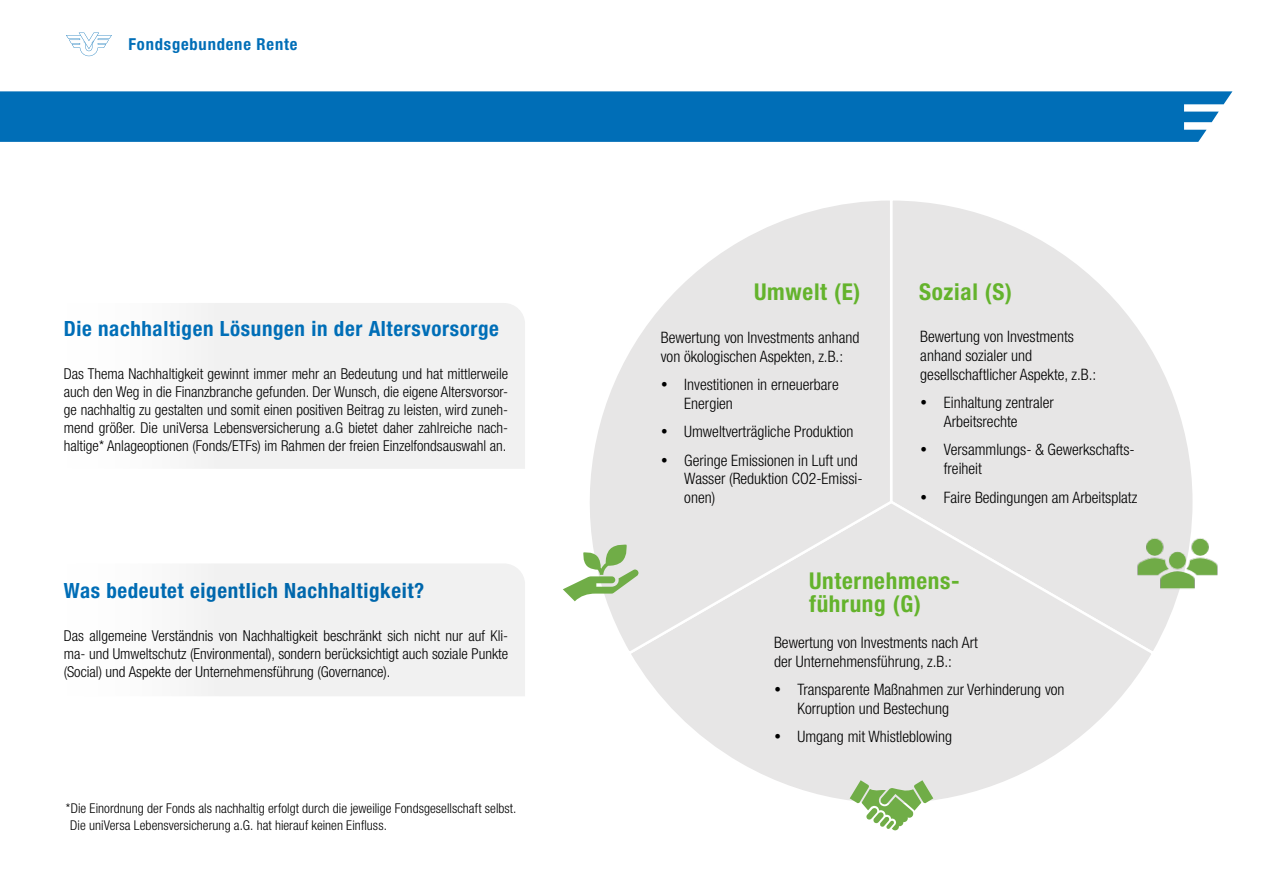
<style>
.page{position:relative;width:1263px;height:893px;background:#fff}
.page>*{position:absolute;margin:0;border:0;box-sizing:border-box;transform-origin:0 0}
.t1{font:700 condensed 23.25px/23.9px "Helvetica Neue LT Std";letter-spacing:.03em;color:#64b32c}
.t2{font:700 condensed 21px "Helvetica Neue LT Std";letter-spacing:.03em;color:#006eb7}
.t3{font:700 condensed 16.5px "Helvetica Neue LT Std";letter-spacing:.05em;color:#006eb7}
.t4{font:300 condensed 15.75px/18.9px "Helvetica Neue LT Std";color:#000}
.t5{font:300 condensed 15px/18px "Helvetica Neue LT Std";color:#000;text-align:justify}
.t6{font:300 condensed 13.5px/16.2px "Helvetica Neue LT Std";letter-spacing:.005em;color:#000}
</style>
<div class="page">
<svg style="left:66px;top:33px;width:46px;height:23px"></svg>
<div style="left:0;top:91px;width:1232px;height:51px;background:#006eb7"></div>
<svg style="left:894px;top:200px;width:299px;height:443px"></svg>
<svg style="left:633px;top:499px;width:524px;height:302px"></svg>
<svg style="left:574px;top:200px;width:320px;height:457px"></svg>
<svg style="left:850px;top:780px;width:83px;height:50px"></svg>
<svg style="left:563px;top:543px;width:75px;height:58px"></svg>
<img style="left:1132px;top:519px;width:86px;height:89px">
<div style="left:194px;top:303px;width:331px;height:166px;background:#f1f1f1"></div>
<div style="left:194px;top:564px;width:331px;height:132px;background:#f1f1f1"></div>
<svg style="left:668px;top:390px;width:16px;height:1px"></svg>
<svg style="left:668px;top:437px;width:16px;height:1px"></svg>
<svg style="left:668px;top:465px;width:16px;height:1px"></svg>
<svg style="left:781px;top:695px;width:16px;height:1px"></svg>
<svg style="left:781px;top:742px;width:16px;height:1px"></svg>
<p class="t3" style="left:128px;top:34px;width:171px">Fondsgebundene Rente</p>
<h2 class="t2" style="left:64px;top:316px;width:437px">Die nachhaltigen Lösungen in der Altersvorsorge</h2>
<p class="t5" style="left:64px;top:365px;width:446px">Das Thema Nachhaltigkeit gewinnt immer mehr an Bedeutung und hat mittlerweile auch den Weg in die Finanzbranche gefunden. Der Wunsch, die eigene Altersvorsor&shy;ge nachhaltig zu gestalten und somit einen positiven Beitrag zu leisten, wird zuneh&shy;mend größer. Die uniVersa Lebensversicherung a.G bietet daher zahlreiche nach&shy;haltige* Anlageoptionen (Fonds/ETFs) im Rahmen der freien Einzelfondsauswahl an.</p>
<h2 class="t2" style="left:64px;top:578px;width:362px">Was bedeutet eigentlich Nachhaltigkeit?</h2>
<p class="t5" style="left:64px;top:626px;width:446px">Das allgemeine Verständnis von Nachhaltigkeit beschränkt sich nicht nur auf Kli&shy;ma- und Umweltschutz (Environmental), sondern berücksichtigt auch soziale Punkte (Social) und Aspekte der Unternehmensführung (Governance).</p>
<p class="t6" style="left:70px;top:800px;width:448px;text-indent:-4px">*Die Einordnung der Fonds als nachhaltig erfolgt durch die jeweilige Fondsgesellschaft selbst.<br>Die uniVersa Lebensversicherung a.G. hat hierauf keinen Einfluss.</p>
<h1 class="t1" style="left:754px;top:279px;width:108px">Umwelt (E)</h1>
<p class="t4" style="left:661px;top:328px;width:200px">Bewertung von Investments anhand von ökologischen Aspekten, z.B.:</p>
<p class="t4" style="left:684px;top:375px;width:156px;text-indent:-23px">• Investitionen in erneuerbare<br>Energien</p>
<p class="t4" style="left:661px;top:422px;width:194px">• Umweltverträgliche Produktion</p>
<p class="t4" style="left:684px;top:450px;width:180px;text-indent:-23px">• Geringe Emissionen in Luft und<br>Wasser (Reduktion CO2-Emissi&shy;onen)</p>
<h1 class="t1" style="left:919px;top:279px;width:94px">Sozial (S)</h1>
<p class="t4" style="left:920px;top:327px;width:177px">Bewertung von Investments anhand sozialer und gesellschaftlicher Aspekte, z.B.:</p>
<p class="t4" style="left:944px;top:393px;width:112px;text-indent:-23px">• Einhaltung zentraler<br>Arbeitsrechte</p>
<p class="t4" style="left:944px;top:440px;width:192px;text-indent:-23px">• Versammlungs- &amp; Gewerkschafts&shy;freiheit</p>
<p class="t4" style="left:920px;top:487px;width:218px">• Faire Bedingungen am Arbeitsplatz</p>
<h1 class="t1" style="left:809px;top:568px;width:152px">Unternehmens&shy;führung (G)</h1>
<p class="t4" style="left:774px;top:633px;width:205px">Bewertung von Investments nach Art der Unternehmensführung, z.B.:</p>
<p class="t4" style="left:798px;top:680px;width:268px;text-indent:-23px">• Transparente Maßnahmen zur Verhinderung von<br>Korruption und Bestechung</p>
<p class="t4" style="left:774px;top:727px;width:179px">• Umgang mit Whistleblowing</p>
</div>
